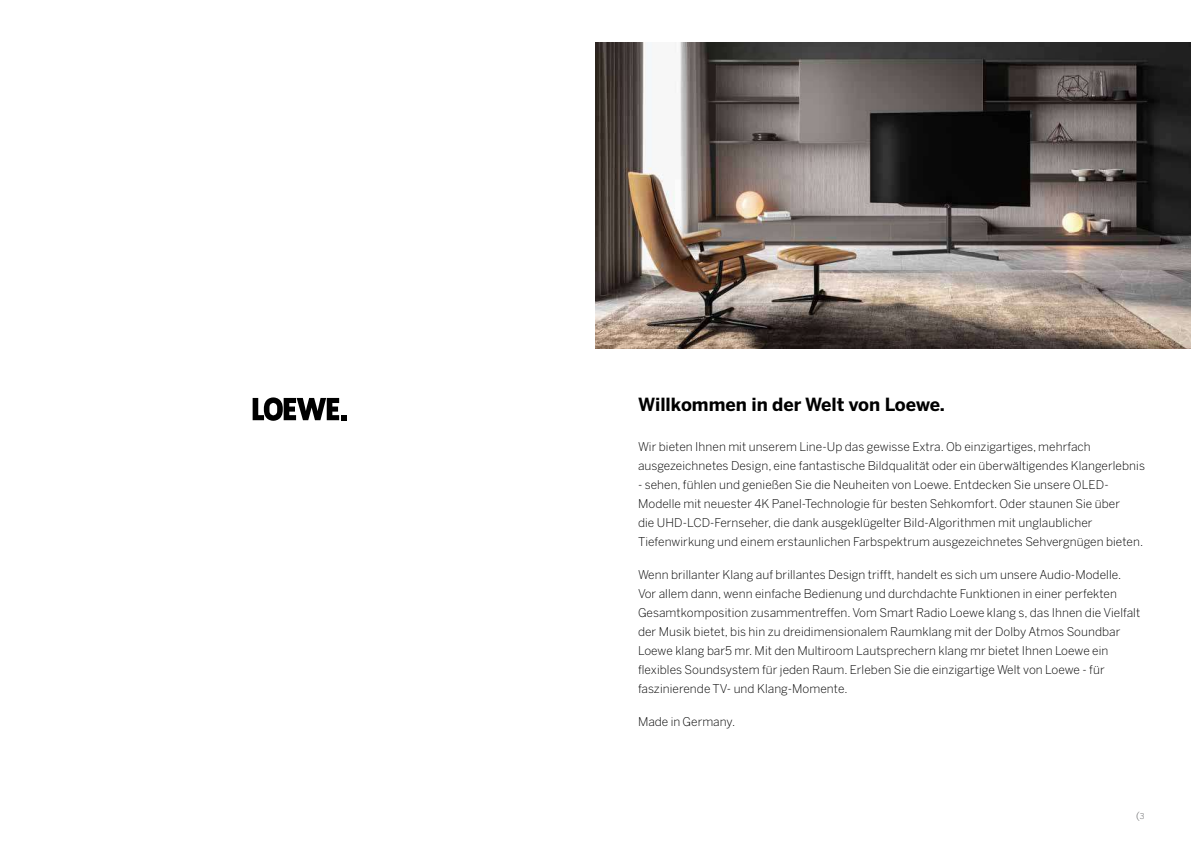
<style>
.page{position:relative;width:1191px;height:842px;background:#fff}
.page>*{position:absolute;margin:0;border:0;box-sizing:border-box;transform-origin:0 0}
.t1{font:700 18px "Benton Sans";color:#000}
.t2{font:300 12px/19px "Benton Sans";letter-spacing:.005em;color:#000}
.t3{font:300 10px "Benton Sans";color:#58595b}
.s1{font-size:8px}
</style>
<div class="page">
<img style="left:595px;top:42px;width:595px;height:307px">
<svg style="left:253px;top:397px;width:94px;height:24px"></svg>
<h1 class="t1" style="left:638px;top:397px;width:308px">Willkommen in der Welt von Loewe.</h1>
<p class="t2" style="left:638px;top:437px;width:508px">Wir bieten Ihnen mit unserem Line-Up das gewisse Extra. Ob einzigartiges, mehrfach ausgezeichnetes Design, eine fantastische Bildqualität oder ein überwältigendes Klangerlebnis</p>
<p class="t2" style="left:638px;top:475px;width:507px">- sehen, fühlen und genießen Sie die Neuheiten von Loewe. Entdecken Sie unsere OLED-Modelle mit neuester 4K Panel-Technologie für besten Sehkomfort. Oder staunen Sie über<br>die UHD-LCD-Fernseher, die dank ausgeklügelter Bild-Algorithmen mit unglaublicher Tiefenwirkung und einem erstaunlichen Farbspektrum ausgezeichnetes Sehvergnügen bieten.</p>
<p class="t2" style="left:638px;top:565px;width:504px">Wenn brillanter Klang auf brillantes Design trifft, handelt es sich um unsere Audio-Modelle.<br>Vor allem dann, wenn einfache Bedienung und durchdachte Funktionen in einer perfekten Gesamtkomposition zusammentreffen. Vom Smart Radio Loewe klang s, das Ihnen die Vielfalt der Musik bietet, bis hin zu dreidimensionalem Raumklang mit der Dolby Atmos Soundbar Loewe klang bar5 mr. Mit den Multiroom Lautsprechern klang mr bietet Ihnen Loewe ein flexibles Soundsystem für jeden Raum. Erleben Sie die einzigartige Welt von Loewe - für faszinierende TV- und Klang-Momente.</p>
<p class="t2" style="left:638px;top:713px;width:99px">Made in Germany.</p>
<p class="t3" style="left:1136px;top:810px;width:10px">(<span class="s1">3</span></p>
</div>
